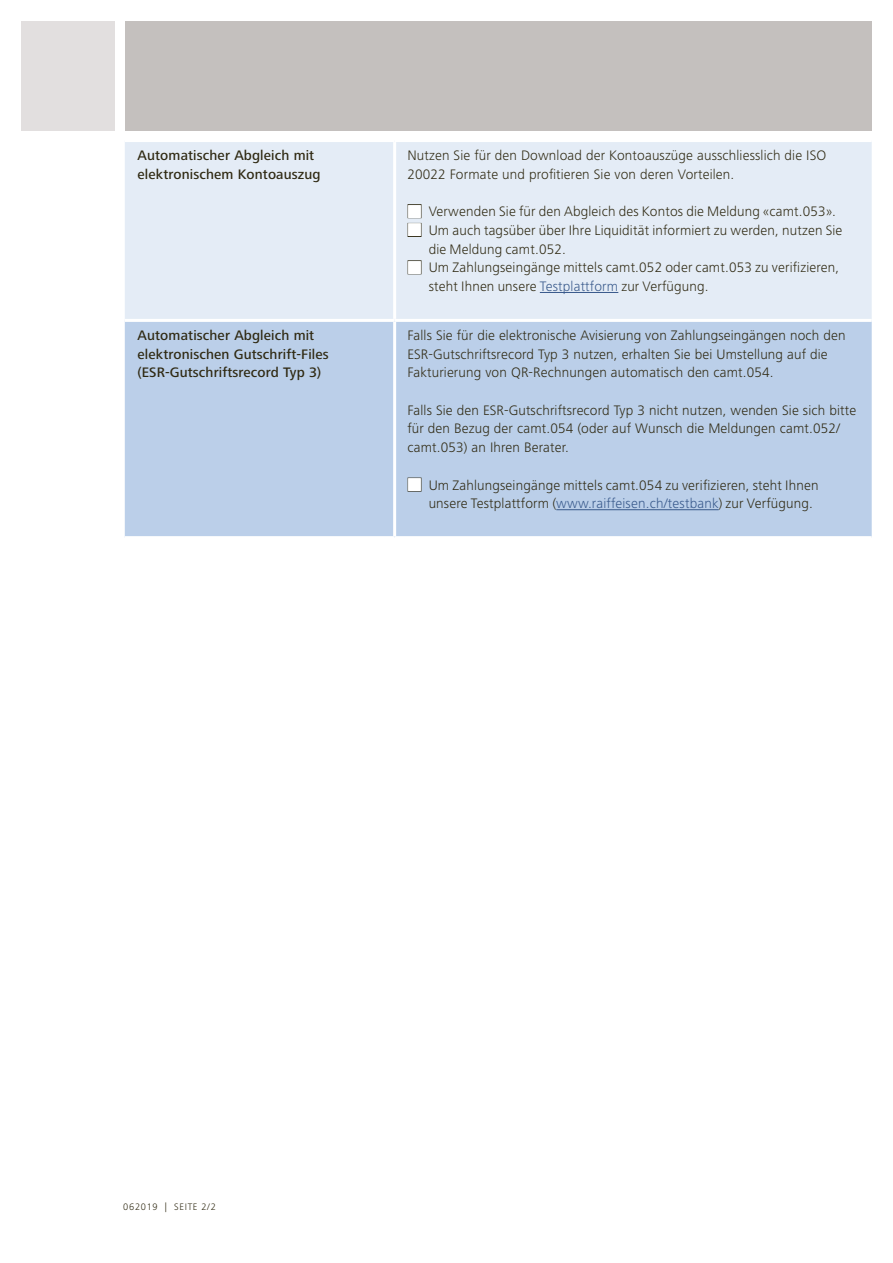
<style>
.page{position:relative;width:893px;height:1263px;background:#fff}
.page>*{position:absolute;margin:0;border:0;box-sizing:border-box;transform-origin:0 0}
.t1{font:300 14.25px/18.8px "Frutiger Next LT";letter-spacing:.01em;color:#2f2912}
.t2{font:500 14.25px/18.8px "Frutiger Next LT";letter-spacing:.01em;color:#2f2912}
.t3{font:300 9.75px "Frutiger Next LT";letter-spacing:.07em;color:#2f2912}
.s1{color:#fff}
.s2{color:#38598b}
</style>
<div class="page">
<div style="left:125px;top:21px;width:747px;height:110px;background:#c4c0be"></div>
<div style="left:21px;top:21px;width:94px;height:110px;background:#e2dfdf"></div>
<div style="left:125px;top:142px;width:747px;height:177px;background:#e4ecf6"></div>
<div style="left:125px;top:322px;width:747px;height:214px;background:#bbcfe9"></div>
<hr style="left:393px;top:142px;width:3px;height:177px;background:#fff">
<hr style="left:393px;top:322px;width:3px;height:214px;background:#fff">
<hr style="left:540px;top:292px;width:78px;height:1px;background:#38598b">
<div style="left:408px;top:204px;width:13px;height:14px;border:1px solid #2f2912"></div>
<div style="left:408px;top:223px;width:13px;height:14px;border:1px solid #2f2912"></div>
<hr style="left:556px;top:509px;width:163px;height:1px;background:#38598b">
<p class="t2" style="left:138px;top:146px;width:184px">Automatischer Abgleich mit elektronischem Kontoauszug</p>
<p class="t1" style="left:407px;top:146px;width:420px">Nutzen Sie für den Download der Kontoauszüge ausschliesslich die ISO<br>20022 Formate und profitieren Sie von deren Vorteilen.</p>
<p class="t1" style="left:407px;top:202px;width:430px"><span class="s1">■</span> Verwenden Sie für den Abgleich des Kontos die Meldung «camt.053».</p>
<p class="t1" style="left:429px;top:221px;width:415px;text-indent:-21px"><span class="s1">■</span> Um auch tagsüber über Ihre Liquidität informiert zu werden, nutzen Sie die Meldung camt.052.</p>
<p class="t1" style="left:429px;top:258px;width:412px;text-indent:-21px"><span class="s1">■</span> Um Zahlungseingänge mittels camt.052 oder camt.053 zu verifizieren, steht Ihnen unsere <span class="s2">Testplattform</span> zur Verfügung.</p>
<p class="t2" style="left:138px;top:326px;width:193px">Automatischer Abgleich mit elektronischen Gutschrift-Files (ESR-Gutschriftsrecord Typ 3)</p>
<p class="t1" style="left:407px;top:326px;width:440px">Falls Sie für die elektronische Avisierung von Zahlungseingängen noch den<br>ESR-Gutschriftsrecord Typ 3 nutzen, erhalten Sie bei Umstellung auf die<br>Fakturierung von QR-Rechnungen automatisch den camt.054.</p>
<p class="t1" style="left:407px;top:401px;width:450px">Falls Sie den ESR-Gutschriftsrecord Typ 3 nicht nutzen, wenden Sie sich bitte für den Bezug der camt.054 (oder auf Wunsch die Meldungen camt.052/ camt.053) an Ihren Berater.</p>
<p class="t1" style="left:429px;top:475px;width:391px;text-indent:-21px"><span class="s1">■</span> Um Zahlungseingänge mittels camt.054 zu verifizieren, steht Ihnen unsere Testplattform (<span class="s2">www.raiffeisen.ch/testbank</span>) zur Verfügung.</p>
<p class="t3" style="left:123px;top:1202px;width:94px">062019 | SEITE 2/2</p>
</div>
